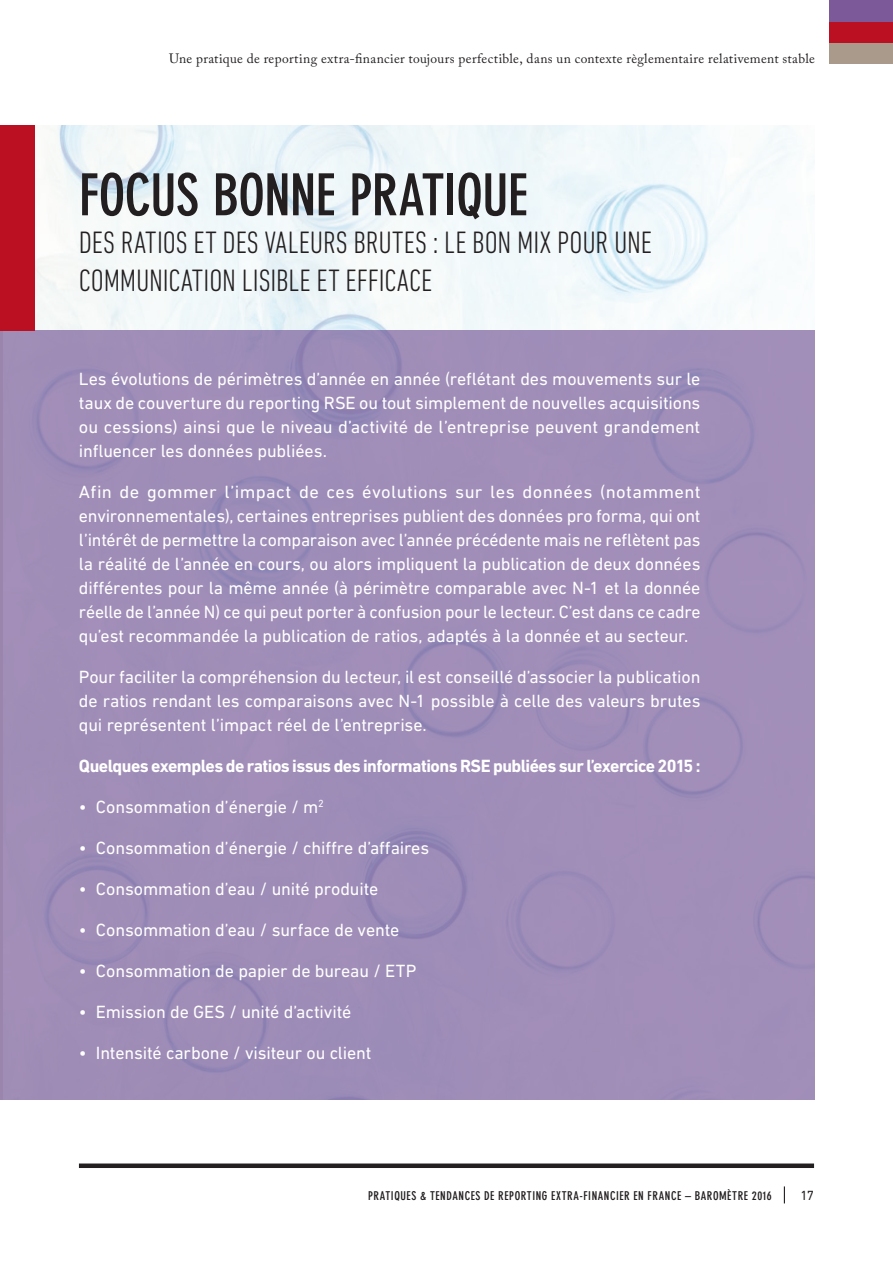
<style>
.page{position:relative;width:893px;height:1263px;background:#fff}
.page>*{position:absolute;margin:0;border:0;box-sizing:border-box;transform-origin:0 0}
._02_titleA{font:700 condensed 57px "DIN Neuzeit Grotesk Std";letter-spacing:-.015em;color:#231f20}
._02_titleA-2{font:300 condensed 31.5px/37.8px "DIN Next LT Pro";color:#231f20}
._10_notes{font:18px/24px "DIN Next LT Pro";letter-spacing:-.005em;color:#fff;text-align:justify}
._10_notes-2{font:700 18px "DIN Next LT Pro";letter-spacing:-.03em;color:#fff}
._01_header{font:13.5px "Adobe Caslon Pro";letter-spacing:.025em;color:#231f20}
.t1{font:13.5px "DIN Next LT Pro";color:#231f20}
._11_foot_title{font:700 condensed 12px "DIN Neuzeit Grotesk Std";letter-spacing:.045em;color:#231f20}
</style>
<div class="page">
<div style="left:79px;top:1163px;width:735px;height:5px;background:#231f20"></div>
<div style="left:830px;top:42px;width:63px;height:21px;background:#a99a8c"></div>
<div style="left:830px;top:21px;width:63px;height:21px;background:#ba1021"></div>
<div style="left:830px;top:0;width:63px;height:21px;background:#7c5a99"></div>
<svg style="left:784px;top:1186px;width:1px;height:17px"></svg>
<img style="left:35px;top:125px;width:779px;height:206px">
<div style="left:1px;top:331px;width:814px;height:769px;background:#a08eb8"></div>
<div style="left:1px;top:125px;width:34px;height:206px;background:#ba1021"></div>
<p class="_01_header" style="left:169px;top:51px;width:647px">Une pratique de reporting extra-financier toujours perfectible, dans un contexte règlementaire relativement stable</p>
<p class="_02_titleA" style="left:79px;top:162px;width:450px">FOCUS BONNE PRATIQUE</p>
<p class="_02_titleA-2" style="left:79px;top:223px;width:574px">DES RATIOS ET DES VALEURS BRUTES : LE BON MIX POUR UNE<br>COMMUNICATION LISIBLE ET EFFICACE</p>
<p class="_10_notes" style="left:79px;top:366px;width:623px">Les évolutions de périmètres d’année en année (reflétant des mouvements sur le taux de couverture du reporting RSE ou tout simplement de nouvelles acquisitions ou cessions) ainsi que le niveau d’activité de l’entreprise peuvent grandement influencer les données publiées.</p>
<p class="_10_notes" style="left:79px;top:479px;width:623px">Afin de gommer l’impact de ces évolutions sur les données (notamment environnementales), certaines entreprises publient des données pro forma, qui ont l’intérêt de permettre la comparaison avec l’année précédente mais ne reflètent pas la réalité de l’année en cours, ou alors impliquent la publication de deux données différentes pour la même année (à périmètre comparable avec N-1 et la donnée réelle de l’année N) ce qui peut porter à confusion pour le lecteur. C’est dans ce cadre qu’est recommandée la publication de ratios, adaptés à la donnée et au secteur.</p>
<p class="_10_notes" style="left:79px;top:664px;width:623px">Pour faciliter la compréhension du lecteur, il est conseillé d’associer la publication de ratios rendant les comparaisons avec N-1 possible à celle des valeurs brutes qui représentent l’impact réel de l’entreprise.</p>
<p class="_10_notes-2" style="left:79px;top:755px;width:623px">Quelques exemples de ratios issus des informations RSE publiées sur l’exercice 2015 :</p>
<p class="_10_notes" style="left:79px;top:794px;width:246px">• Consommation d’énergie / m<sup>2</sup></p>
<p class="_10_notes" style="left:79px;top:835px;width:352px">• Consommation d’énergie / chiffre d’affaires</p>
<p class="_10_notes" style="left:79px;top:876px;width:301px">• Consommation d’eau / unité produite</p>
<p class="_10_notes" style="left:79px;top:917px;width:322px">• Consommation d’eau / surface de vente</p>
<p class="_10_notes" style="left:79px;top:958px;width:339px">• Consommation de papier de bureau / ETP</p>
<p class="_10_notes" style="left:79px;top:999px;width:274px">• Emission de GES / unité d’activité</p>
<p class="_10_notes" style="left:79px;top:1040px;width:294px">• Intensité carbone / visiteur ou client</p>
<p class="_11_foot_title" style="left:368px;top:1189px;width:405px">PRATIQUES &amp; TENDANCES DE REPORTING EXTRA-FINANCIER EN FRANCE – BAROMÈTRE 2016</p>
<p class="t1" style="left:800px;top:1187px;width:15px">17</p>
</div>
